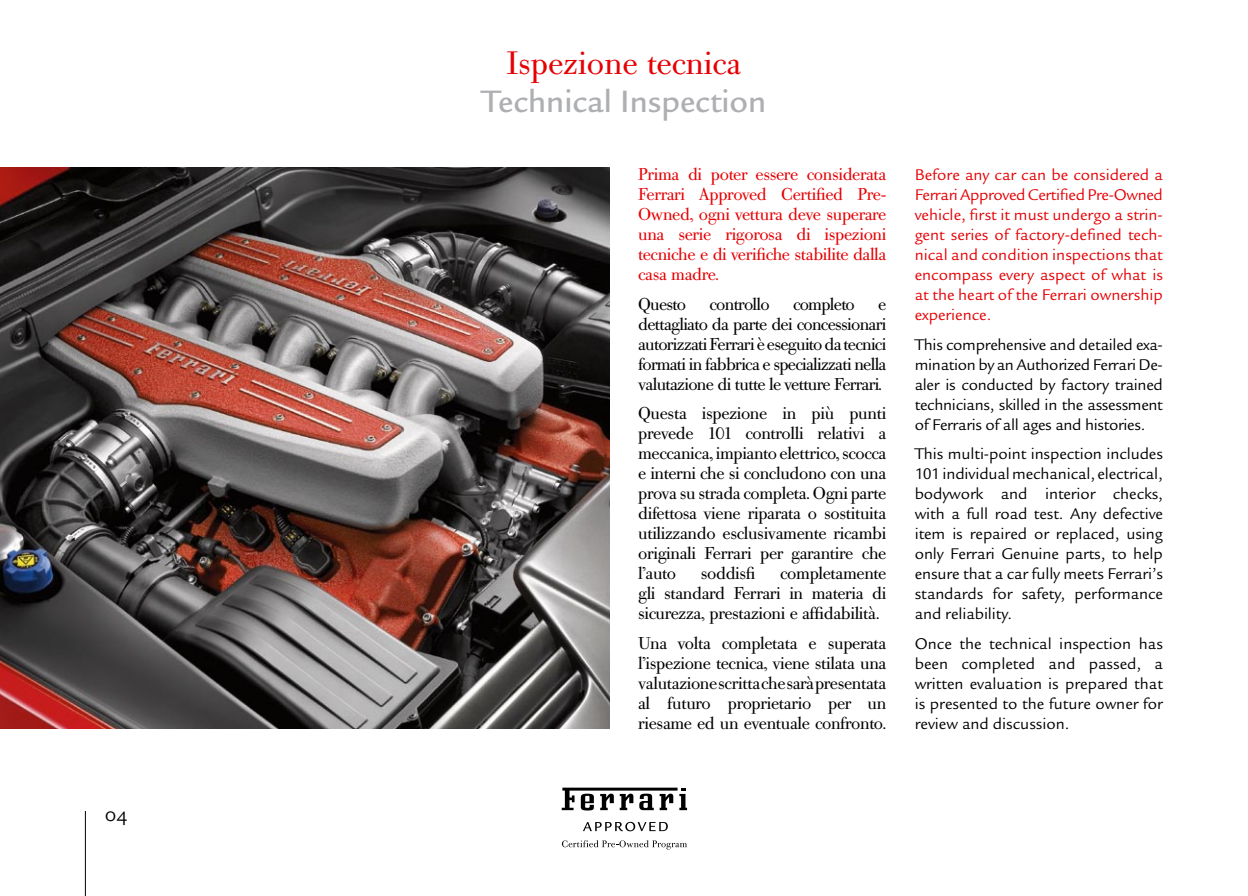
<style>
.page{position:relative;width:1248px;height:896px;background:#fff}
.page>*{position:absolute;margin:0;border:0;box-sizing:border-box;transform-origin:0 0}
.t1{font:500 32px "Legacy Sans EFOP";color:#aeafb2}
.t2{font:32px "Bodoni Old Face BQ";color:#e60004}
.t3{font:20px "Legacy Sans EFOP Book SC";color:#000}
.t4{font:17px/20px "Bodoni Old Face BQ";letter-spacing:-.02em;color:#000;text-align:justify}
.t5{font:17px/20px "Bodoni Old Face BQ";letter-spacing:-.02em;color:#e60004;text-align:justify}
.t6{font:17px "Bodoni Old Face BQ";letter-spacing:-.04em;color:#000}
.t7{font:16px/20px "Legacy Sans EFOP";letter-spacing:-.005em;color:#000;text-align:justify}
.t8{font:16px/20px "Legacy Sans EFOP";color:#e60004;text-align:justify}
</style>
<div class="page">
<img style="left:0;top:167px;width:609px;height:562px">
<hr style="left:85px;top:811px;width:1px;height:85px;background:#000">
<svg style="left:583px;top:822px;width:84px;height:9px"></svg>
<svg style="left:562px;top:840px;width:125px;height:9px"></svg>
<svg style="left:561px;top:787px;width:126px;height:23px"></svg>
<p class="t3" style="left:105px;top:802px;width:24px">04</p>
<h1 class="t2" style="left:507px;top:43px;width:235px">Ispezione tecnica</h1>
<h1 class="t1" style="left:481px;top:82px;width:286px">Technical Inspection</h1>
<p class="t5" style="left:638px;top:165px;width:250px">Prima di poter essere considerata Ferrari Approved Certified Pre-Owned, ogni vettura deve superare una serie rigorosa di ispezioni tecniche e di verifiche stabilite dalla casa madre.</p>
<p class="t4" style="left:638px;top:294px;width:49px">Questo</p>
<p class="t6" style="left:709px;top:293px;width:62px">controllo</p>
<p class="t6" style="left:793px;top:293px;width:63px">completo</p>
<p class="t4" style="left:638px;top:294px;width:250px;text-indent:240px">e dettagliato da parte dei concessionari autorizzati Ferrari è eseguito da tecnici formati in fabbrica e specializzati nella valutazione di tutte le vetture Ferrari.</p>
<p class="t4" style="left:638px;top:404px;width:250px">Questa ispezione in più punti prevede 101 controlli relativi a meccanica, impianto elettrico, scocca e interni che si concludono con una prova su strada completa. Ogni parte difettosa viene riparata o sostituita utilizzando esclusivamente ricambi originali Ferrari per garantire che l’auto</p>
<p class="t4" style="left:638px;top:564px;width:250px;text-indent:142px">completamente gli standard Ferrari in materia di sicurezza, prestazioni e affidabilità.</p>
<p class="t4" style="left:638px;top:633px;width:250px">Una volta completata e superata l’ispezione tecnica, viene stilata una valutazione scritta che sarà presentata al futuro proprietario per un riesame ed un eventuale confronto.</p>
<p class="t4" style="left:700px;top:564px;width:56px">soddisfi</p>
<p class="t8" style="left:914px;top:165px;width:250px">Before any car can be considered a Ferrari Approved Certified Pre-Owned vehicle, first it must undergo a strin&shy;gent series of factory-defined tech&shy;nical and condition inspections that encompass every aspect of what is at the heart of the Ferrari ownership experience.</p>
<p class="t7" style="left:914px;top:334px;width:250px">This comprehensive and detailed exa&shy;mination by an Authorized Ferrari De&shy;aler is conducted by factory trained technicians, skilled in the assessment of Ferraris of all ages and histories.</p>
<p class="t7" style="left:914px;top:444px;width:250px">This multi-point inspection includes 101individualmechanical, electrical, bodywork and interior checks, with a full road test. Any defective item is repaired or replaced, using only Ferrari Genuine parts, to help ensure that a car fully meets Ferrari’s standards for safety, performance and reliability.</p>
<p class="t7" style="left:914px;top:634px;width:250px">Once the technical inspection has been completed and passed, a written evaluation is prepared that is presented to the future owner for review and discussion.</p>
</div>
